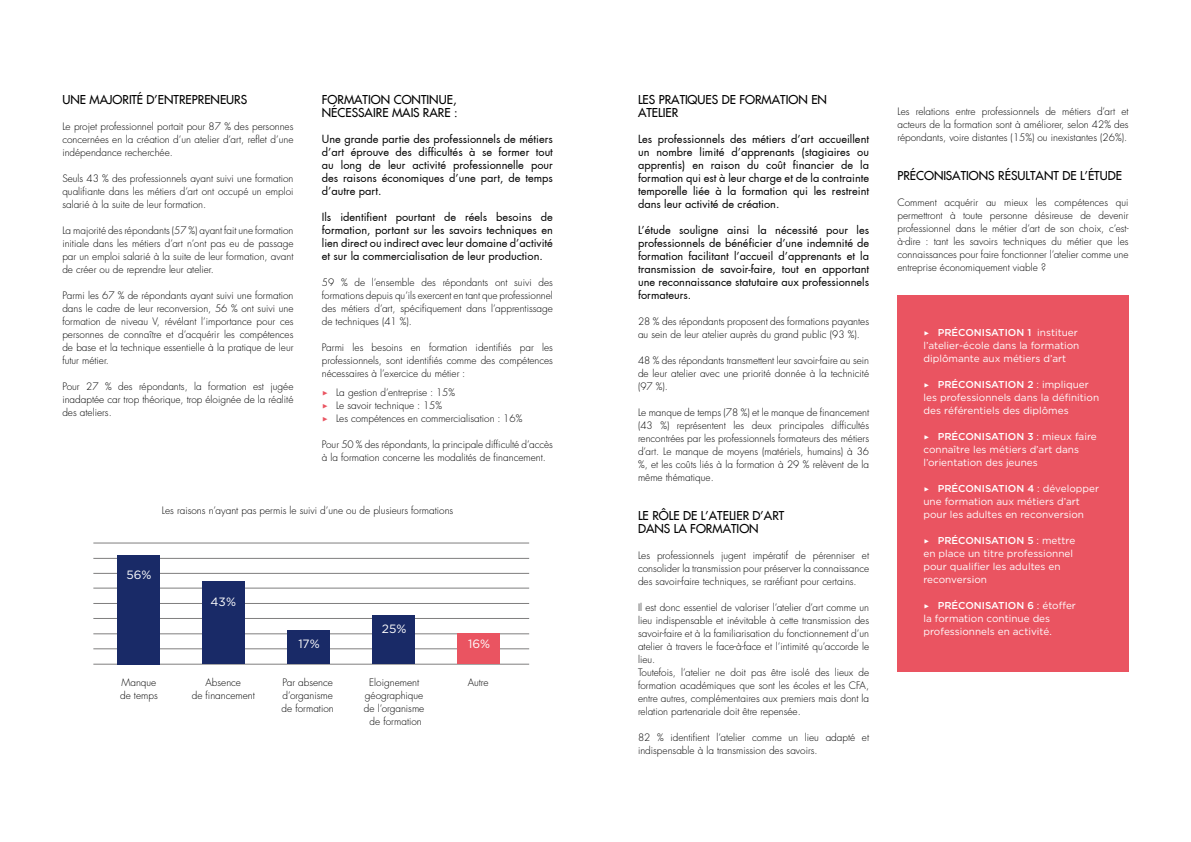
<style>
.page{position:relative;width:1191px;height:842px;background:#fff}
.page>*{position:absolute;margin:0;border:0;box-sizing:border-box;transform-origin:0 0}
.t1{font:12px/13px "Futura LT";color:#000}
.t2{font:12px "Gotham";color:#fff}
.t3{font:11px/13px "Futura";color:#000;text-align:justify}
.t4{font:300 10px/13px "Futura LT Pro";color:#000;text-align:justify}
.t5{font:10px/13px "Gotham";color:#fff}
.s1{font-family:"Montserrat";font-weight:400;font-size:10.5px;color:#ea5461}
.s2{font-family:"Montserrat"}
.s3{font-weight:500}
</style>
<div class="page">
<hr style="left:93px;top:588px;width:436px;height:1px;background:#7f7e7e">
<hr style="left:93px;top:603px;width:436px;height:1px;background:#7f7e7e">
<hr style="left:93px;top:618px;width:436px;height:1px;background:#7f7e7e">
<hr style="left:93px;top:543px;width:436px;height:1px;background:#7f7e7e">
<hr style="left:93px;top:558px;width:436px;height:1px;background:#7f7e7e">
<hr style="left:93px;top:573px;width:436px;height:1px;background:#7f7e7e">
<hr style="left:93px;top:634px;width:436px;height:1px;background:#7f7e7e">
<hr style="left:93px;top:649px;width:436px;height:1px;background:#7f7e7e">
<hr style="left:93px;top:664px;width:436px;height:1px;background:#7f7e7e">
<div style="left:117px;top:555px;width:43px;height:109px;background:#192a67"></div>
<div style="left:202px;top:581px;width:43px;height:83px;background:#192a67"></div>
<div style="left:287px;top:630px;width:43px;height:34px;background:#192a67"></div>
<div style="left:372px;top:616px;width:43px;height:48px;background:#192a67"></div>
<div style="left:457px;top:633px;width:43px;height:31px;background:#ea5461"></div>
<div style="left:897px;top:295px;width:231px;height:376px;background:#ea5461"></div>
<p class="t1" style="left:62px;top:93px;width:186px">UNE MAJORITÉ D’ENTREPRENEURS</p>
<p class="t4" style="left:62px;top:120px;width:233px">Le projet professionnel portait pour 87 % des personnes concernées en la création d’un atelier d’art, reflet d’une indépendance recherchée.</p>
<p class="t4" style="left:62px;top:172px;width:233px">Seuls 43 % des professionnels ayant suivi une formation qualifiante dans les métiers d’art ont occupé un emploi salarié à la suite de leur formation.</p>
<p class="t4" style="left:62px;top:224px;width:233px">La majorité des répondants (57 %) ayant fait une formation initiale dans les métiers d’art n’ont pas eu de passage par un emploi salarié à la suite de leur formation, avant de créer ou de reprendre leur atelier.</p>
<p class="t4" style="left:62px;top:289px;width:233px">Parmi les 67 % de répondants ayant suivi une formation dans le cadre de leur reconversion, 56 % ont suivi une formation de niveau V, révélant l’importance pour ces personnes de connaître et d’acquérir les compétences de base et la technique essentielle à la pratique de leur futur métier.</p>
<p class="t4" style="left:62px;top:380px;width:233px">Pour 27 % des répondants, la formation est jugée inadaptée car trop théorique, trop éloignée de la réalité des ateliers.</p>
<p class="t1" style="left:322px;top:93px;width:137px">FORMATION CONTINUE,<br>NÉCESSAIRE MAIS RARE :</p>
<p class="t3" style="left:322px;top:133px;width:233px">Une grande partie des professionnels de métiers d’art éprouve des difficultés à se former tout au long de leur activité professionnelle pour des raisons économiques d’une part, de temps d’autre part.</p>
<p class="t3" style="left:322px;top:211px;width:232px">Ils identifient pourtant de réels besoins de formation, portant sur les savoirs techniques en lien direct ou indirect avec leur domaine d’activité et sur la commercialisation de leur production.</p>
<p class="t4" style="left:322px;top:276px;width:233px">59 % de l’ensemble des répondants ont suivi des formations depuis qu’ils exercent en tant que professionnel des métiers d’art, spécifiquement dans l’apprentissage de techniques (41 %).</p>
<p class="t4" style="left:322px;top:341px;width:233px">Parmi les besoins en formation identifiés par les professionnels, sont identifiés comme des compétences nécessaires à l’exercice du métier :</p>
<p class="t4" style="left:322px;top:386px;width:202px;text-align:left"><span class="s1">▶</span> La gestion d’entreprise : 15%<br><span class="s1">▶</span> Le savoir technique : 15%<br><span class="s1">▶</span> Les compétences en commercialisation : 16%</p>
<p class="t4" style="left:322px;top:438px;width:233px">Pour 50 % des répondants, la principale difficulté d’accès à la formation concerne les modalités de financement.</p>
<p class="t4" style="left:162px;top:504px;width:293px">Les raisons n’ayant pas permis le suivi d’une ou de plusieurs formations</p>
<p class="t2" style="left:126px;top:568px;width:27px">56%</p>
<p class="t2" style="left:211px;top:595px;width:27px">43%</p>
<p class="t2" style="left:298px;top:637px;width:23px">17%</p>
<p class="t2" style="left:382px;top:622px;width:26px">25%</p>
<p class="t2" style="left:468px;top:637px;width:24px">16%</p>
<p class="t4" style="left:120px;top:676px;width:39px">Manque de temps</p>
<p class="t4" style="left:192px;top:676px;width:65px;text-align:center">Absence<br>de financement</p>
<p class="t4" style="left:281px;top:676px;width:54px">Par absence d’organisme de formation</p>
<p class="t4" style="left:364px;top:676px;width:62px;text-align:center">Eloignement géographique de l’organisme de formation</p>
<p class="t4" style="left:467px;top:676px;width:22px">Autre</p>
<p class="t1" style="left:638px;top:93px;width:190px">LES PRATIQUES DE FORMATION EN<br>ATELIER</p>
<p class="t3" style="left:638px;top:133px;width:233px">Les professionnels des métiers d’art accueillent un nombre limité d’apprenants (stagiaires ou apprentis) en raison du coût financier de la formation qui est à leur charge et de la contrainte temporelle liée à la formation qui les restreint dans leur activité de création.</p>
<p class="t3" style="left:638px;top:224px;width:233px">L’étude souligne ainsi la nécessité pour les professionnels de bénéficier d’une indemnité de formation facilitant l’accueil d’apprenants et la transmission de savoir-faire, tout en apportant une reconnaissance statutaire aux professionnels formateurs.</p>
<p class="t4" style="left:638px;top:315px;width:233px">28 % des répondants proposent des formations payantes au sein de leur atelier auprès du grand public (93 %).</p>
<p class="t4" style="left:638px;top:354px;width:233px">48 % des répondants transmettent leur savoir-faire au sein de leur atelier avec une priorité donnée à la technicité (97 %).</p>
<p class="t4" style="left:638px;top:406px;width:233px">Le manque de temps (78 %) et le manque de financement (43 %) représentent les deux principales difficultés rencontrées par les professionnels formateurs des métiers d’art. Le manque de moyens (matériels, humains) à 36 %, et les coûts liés à la formation à 29 % relèvent de la même thématique.</p>
<p class="t1" style="left:638px;top:509px;width:148px">LE RÔLE DE L’ATELIER D’ART<br>DANS LA FORMATION</p>
<p class="t4" style="left:638px;top:549px;width:233px">Les professionnels jugent impératif de pérenniser et consolider la transmission pour préserver la connaissance des savoir-faire techniques, se raréfiant pour certains.</p>
<p class="t4" style="left:638px;top:601px;width:233px;text-align:left">Il est donc essentiel de valoriser l’atelier d’art comme un lieu indispensable et inévitable à cette transmission des savoir-faire et à la familiarisation du fonctionnement d’un atelier à travers le face-à-face et l’intimité qu’accorde le lieu.<br>Toutefois, l’atelier ne doit pas être isolé des lieux de formation académiques que sont les écoles et les CFA, entre autres, complémentaires aux premiers mais dont la relation partenariale doit être repensée.</p>
<p class="t4" style="left:638px;top:731px;width:233px">82 % identifient l’atelier comme un lieu adapté et indispensable à la transmission des savoirs.</p>
<p class="t4" style="left:897px;top:105px;width:233px">Les relations entre professionnels de métiers d’art et acteurs de la formation sont à améliorer, selon 42% des répondants, voire distantes (15%) ou inexistantes (26%).</p>
<p class="t1" style="left:897px;top:169px;width:226px">PRÉCONISATIONS RÉSULTANT DE L’ÉTUDE</p>
<p class="t4" style="left:897px;top:196px;width:233px">Comment acquérir au mieux les compétences qui permettront à toute personne désireuse de devenir professionnel dans le métier d’art de son choix, c’est&shy;à-dire : tant les savoirs techniques du métier que les connaissances pour faire fonctionner l’atelier comme une entreprise économiquement viable ?</p>
<p class="t5" style="left:923px;top:325px;width:157px"><span class="s2">▶</span> <span class="s3">PRÉCONISATION 1</span> instituer l’atelier-école dans la formation diplômante aux métiers d’art</p>
<p class="t5" style="left:923px;top:377px;width:177px"><span class="s2">▶</span> <span class="s3">PRÉCONISATION 2</span> : impliquer les professionnels dans la définition des référentiels des diplômes</p>
<p class="t5" style="left:923px;top:429px;width:175px"><span class="s2">▶</span> <span class="s3">PRÉCONISATION 3</span> : mieux faire connaître les métiers d’art dans l’orientation des jeunes</p>
<p class="t5" style="left:923px;top:481px;width:177px"><span class="s2">▶</span> <span class="s3">PRÉCONISATION 4</span> : développer une formation aux métiers d’art pour les adultes en reconversion</p>
<p class="t5" style="left:923px;top:533px;width:153px"><span class="s2">▶</span> <span class="s3">PRÉCONISATION 5</span> : mettre en place un titre professionnel pour qualifier les adultes en reconversion</p>
<p class="t5" style="left:923px;top:598px;width:154px"><span class="s2">▶</span> <span class="s3">PRÉCONISATION 6</span> : étoffer la formation continue des professionnels en activité.</p>
</div>
